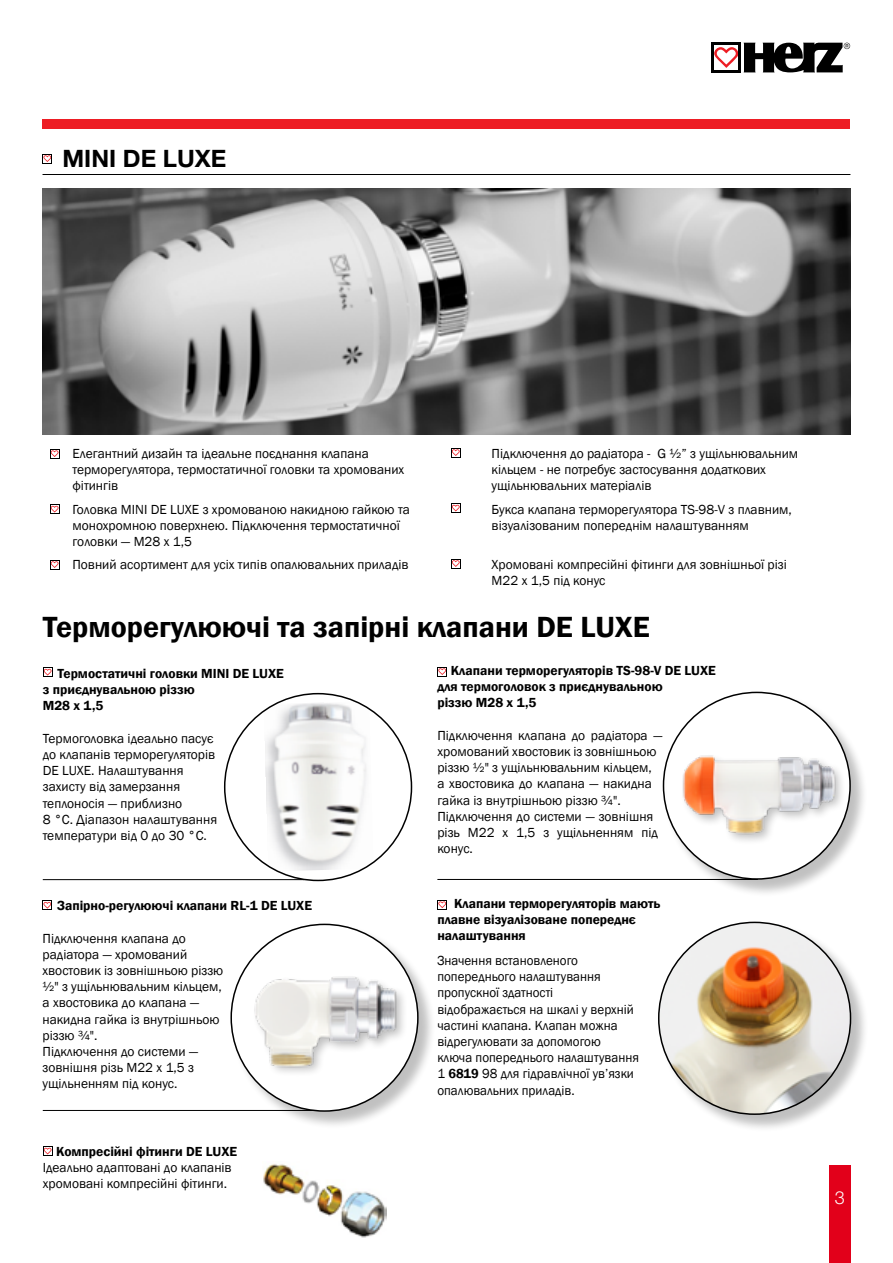
<style>
.page{position:relative;width:893px;height:1263px;background:#fff}
.page>*{position:absolute;margin:0;border:0;box-sizing:border-box;transform-origin:0 0}
.t1{font:600 30px "Franklin Gothic";color:#000}
.t2{font:700 24px "Helvetica Neue LT Std";color:#000}
.t3{font:300 18px "Helvetica Neue LT Std";color:#fff}
.t4{font:13.5px/16.2px "Franklin Gothic";color:#000}
.t5{font:600 13.5px/16.2px "Franklin Gothic";color:#000}
.s1{font-weight:600}
</style>
<div class="page">
<svg style="left:744px;top:43px;width:106px;height:29px"></svg>
<svg style="left:714px;top:47px;width:24px;height:21px"></svg>
<hr style="left:711px;top:43px;width:3px;height:28px;background:#000">
<hr style="left:739px;top:44px;width:2px;height:28px;background:#000">
<hr style="left:711px;top:43px;width:30px;height:2px;background:#000">
<hr style="left:711px;top:70px;width:30px;height:2px;background:#000">
<div style="left:829px;top:1165px;width:21px;height:98px;background:#e2001a"></div>
<div style="left:43px;top:119px;width:807px;height:10px;background:#ed1d24"></div>
<hr style="left:43px;top:174px;width:807px;height:1px;background:#000">
<svg style="left:43px;top:154px;width:9px;height:10px"></svg>
<svg style="left:50px;top:449px;width:10px;height:10px"></svg>
<svg style="left:451px;top:448px;width:10px;height:10px"></svg>
<svg style="left:50px;top:504px;width:10px;height:10px"></svg>
<svg style="left:451px;top:503px;width:10px;height:10px"></svg>
<svg style="left:50px;top:560px;width:10px;height:10px"></svg>
<svg style="left:451px;top:559px;width:10px;height:10px"></svg>
<div style="left:232px;top:925px;width:204px;height:204px;background:#000;opacity:.25"></div>
<svg style="left:231px;top:924px;width:187px;height:187px"></svg>
<img style="left:245px;top:924px;width:173px;height:180px">
<div style="left:664px;top:693px;width:204px;height:204px;background:#000;opacity:.25"></div>
<img style="left:666px;top:692px;width:184px;height:187px">
<hr style="left:43px;top:879px;width:261px;height:1px;background:#000">
<hr style="left:43px;top:1110px;width:271px;height:1px;background:#000">
<hr style="left:437px;top:879px;width:321px;height:1px;background:#000">
<svg style="left:43px;top:900px;width:9px;height:10px"></svg>
<svg style="left:43px;top:1146px;width:10px;height:10px"></svg>
<svg style="left:43px;top:667px;width:10px;height:10px"></svg>
<svg style="left:437px;top:667px;width:10px;height:10px"></svg>
<div style="left:659px;top:923px;width:210px;height:210px;background:#000;opacity:.25"></div>
<div style="left:659px;top:922px;width:191px;height:192px;background:#000;opacity:.25"></div>
<img style="left:659px;top:922px;width:191px;height:192px;border-radius:96px">
<img style="left:264px;top:702px;width:109px;height:169px">
<img style="left:263px;top:1164px;width:123px;height:74px">
<svg style="left:437px;top:900px;width:10px;height:10px"></svg>
<img style="left:43px;top:188px;width:807px;height:247px">
<h2 class="t2" style="left:63px;top:144px;width:165px">MINI DE LUXE</h2>
<p class="t4" style="left:72px;top:446px;width:333px">Елегантний дизайн та ідеальне поєднання клапана терморегулятора, термостатичної головки та хромованих фітингів</p>
<p class="t4" style="left:492px;top:446px;width:308px">Підключення до радіатора - G ½” з ущільнювальним кільцем - не потребує застосування додаткових ущільнювальних матеріалів</p>
<p class="t4" style="left:72px;top:501px;width:339px">Головка MINI DE LUXE з хромованою накидною гайкою та монохромною поверхнею. Підключення термостатичної головки — M28 x 1,5</p>
<p class="t4" style="left:492px;top:501px;width:302px">Букса клапана терморегулятора TS-98-V з плавним, візуалізованим попереднім налаштуванням</p>
<p class="t4" style="left:72px;top:557px;width:338px">Повний асортимент для усіх типів опалювальних приладів</p>
<p class="t4" style="left:492px;top:557px;width:297px">Хромовані компресійні фітинги для зовнішньої різі<br>M22 x 1,5 під конус</p>
<h1 class="t1" style="left:43px;top:608px;width:609px">Терморегулюючі та запірні клапани DE LUXE</h1>
<p class="t5" style="left:43px;top:665px;width:243px;text-indent:15px">Термостатичні головки MINI DE LUXE з приєднувальною різзю<br>M28 x 1,5</p>
<p class="t4" style="left:43px;top:730px;width:176px">Термоголовка ідеально пасує до клапанів терморегуляторів<br>DE LUXE. Налаштування захисту від замерзання теплоносія — приблизно<br>8 °C. Діапазон налаштування температури від 0 до 30 °C.</p>
<p class="t5" style="left:57px;top:898px;width:256px">Запірно-регулюючі клапани RL-1 DE LUXE</p>
<p class="t4" style="left:43px;top:930px;width:182px">Підключення клапана до радіатора — хромований хвостовик із зовнішньою різзю ½" з ущільнювальним кільцем, а хвостовика до клапана — накидна гайка із внутрішньою різзю ¾".<br>Підключення до системи — зовнішня різь М22 х 1,5 з ущільненням під конус.</p>
<p class="t5" style="left:56px;top:1143px;width:182px">Компресійні фітинги DE LUXE</p>
<p class="t4" style="left:43px;top:1160px;width:190px">Ідеально адаптовані до клапанів хромовані компресійні фітинги.</p>
<p class="t5" style="left:437px;top:663px;width:280px;text-indent:13px">Клапани терморегуляторів TS-98-V DE LUXE для термоголовок з приєднувальною<br>різзю M28 x 1,5</p>
<p class="t4" style="left:437px;top:727px;width:227px">Підключення клапана до радіатора — хромований хвостовик із зовнішньою різзю ½" з ущільнювальним кільцем, а хвостовика до клапана — накидна гайка із внутрішньою різзю ¾".<br>Підключення до системи — зовнішня різь М22 х 1,5 з ущільненням під конус.</p>
<p class="t5" style="left:437px;top:895px;width:225px;text-indent:17px">Клапани терморегуляторів мають плавне візуалізоване попереднє налаштування</p>
<p class="t4" style="left:437px;top:953px;width:203px">Значення встановленого попереднього налаштування пропускної здатності відображається на шкалі у верхній частині клапана. Клапан можна відрегулювати за допомогою ключа попереднього налаштування<br>1 <span class="s1">6819</span> 98 для гідравлічної ув’язки опалювальних приладів.</p>
<h3 class="t3" style="left:835px;top:1187px;width:12px">3</h3>
</div>
